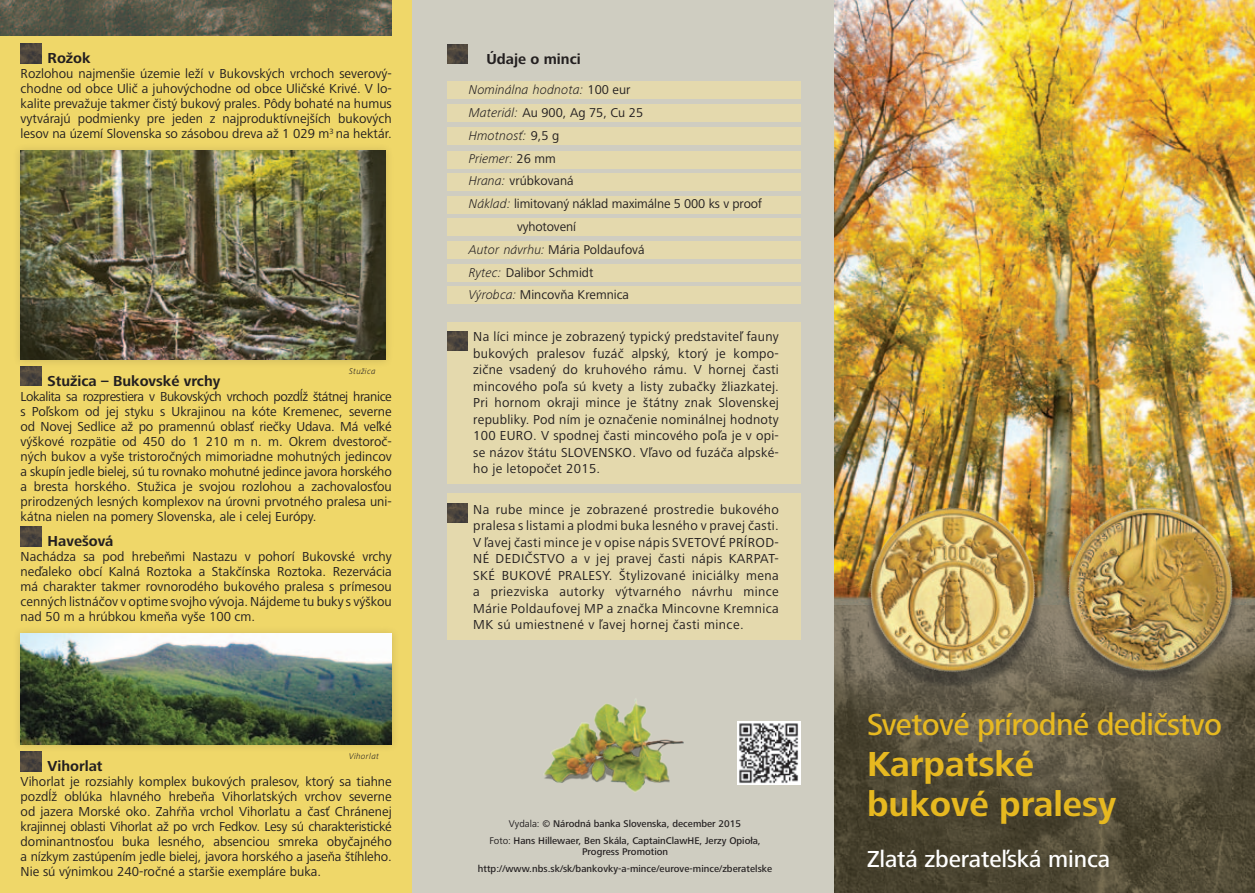
<style>
.page{position:relative;width:1255px;height:893px;background:#fff}
.page>*{position:absolute;margin:0;border:0;box-sizing:border-box;transform-origin:0 0}
.t1{font:700 36px "Frutiger Next LTCE";color:#e7b920}
.t2{font:500 31.5px "Frutiger Next LTCE";letter-spacing:-.02em;color:#e7b920}
.t3{font:500 24px "Frutiger Next LTCE";letter-spacing:-.005em;color:#fff}
.t4{font:700 15px "Frutiger Next LTCE";color:#231f20}
.t5{font:13.5px/15px "Frutiger Next LTCE";color:#231f20;text-align:justify}
.t6{font:13.2px/22.8px "Frutiger Next LTCE";color:#231f20}
.t7{font:italic 300 13.2px "Frutiger Next LTCE";color:#231f20}
.t8{font:500 10.05px "Frutiger Next LTCE";color:#231f20}
.t9{font:italic 300 8.55px "Frutiger Next LTCE";letter-spacing:.04em;color:#231f20}
.s1{font-weight:400;font-style:normal}
.s2{font-weight:300;font-style:italic}
.s3{font-weight:400}
</style>
<div class="page">
<img style="left:834px;top:0;width:420px;height:605px">
<div style="left:0;top:0;width:412px;height:893px;background:#efd769"></div>
<img style="left:833px;top:605px;width:421px;height:288px">
<img style="left:0;top:0;width:391px;height:36px">
<div style="left:412px;top:0;width:421px;height:893px;background:#cfcdc1"></div>
<div style="left:447px;top:322px;width:354px;height:162px;background:#e4d9ad"></div>
<div style="left:447px;top:493px;width:354px;height:146px;background:#e4d9ad"></div>
<div style="left:447px;top:81px;width:353px;height:17px;background:#e4d9ad"></div>
<div style="left:447px;top:104px;width:353px;height:17px;background:#e4d9ad"></div>
<div style="left:447px;top:128px;width:353px;height:17px;background:#e4d9ad"></div>
<div style="left:447px;top:151px;width:353px;height:17px;background:#e4d9ad"></div>
<div style="left:447px;top:173px;width:353px;height:17px;background:#e4d9ad"></div>
<div style="left:447px;top:196px;width:353px;height:17px;background:#e4d9ad"></div>
<div style="left:447px;top:219px;width:353px;height:17px;background:#e4d9ad"></div>
<div style="left:447px;top:242px;width:353px;height:17px;background:#e4d9ad"></div>
<div style="left:447px;top:264px;width:353px;height:17px;background:#e4d9ad"></div>
<div style="left:447px;top:286px;width:353px;height:17px;background:#e4d9ad"></div>
<img style="left:737px;top:721px;width:63px;height:63px">
<img style="left:447px;top:44px;width:20px;height:20px">
<img style="left:21px;top:44px;width:20px;height:19px">
<img style="left:21px;top:368px;width:20px;height:18px">
<img style="left:21px;top:527px;width:20px;height:19px">
<img style="left:21px;top:753px;width:20px;height:18px">
<img style="left:447px;top:331px;width:20px;height:20px">
<img style="left:447px;top:503px;width:20px;height:20px">
<div style="left:12px;top:142px;width:382px;height:226px;background:#e8d166"></div>
<img style="left:20px;top:151px;width:366px;height:209px">
<div style="left:12px;top:625px;width:388px;height:128px;background:#231f20;opacity:.17"></div>
<img style="left:21px;top:634px;width:371px;height:110px">
<img style="left:544px;top:699px;width:140px;height:93px">
<img style="left:855px;top:502px;width:191px;height:192px">
<img style="left:1051px;top:497px;width:192px;height:191px">
<img style="left:858px;top:495px;width:188px;height:188px">
<img style="left:1054px;top:500px;width:188px;height:183px">
<p class="t4" style="left:48px;top:50px;width:45px">Rožok</p>
<p class="t5" style="left:21px;top:66px;width:373px">Rozlohou najmenšie územie leží v Bukovských vrchoch severový&shy;chodne od obce Ulič a juhovýchodne od obce Uličské Krivé. V lo&shy;kalite prevažuje takmer čistý bukový prales. Pôdy bohaté na humus vytvárajú podmienky pre jeden z najproduktívnejších bukových lesov na území Slovenska so zásobou dreva až 1 029 m<sup>3</sup> na hektár.</p>
<p class="t9" style="left:349px;top:366px;width:28px">Stužica</p>
<p class="t4" style="left:48px;top:372px;width:174px">Stužica – Bukovské vrchy</p>
<p class="t5" style="left:21px;top:389px;width:373px">Lokalita sa rozprestiera v Bukovských vrchoch pozdĺž štátnej hranice s Poľskom od jej styku s Ukrajinou na kóte Kremenec, severne od Novej Sedlice až po pramennú oblasť riečky Udava. Má veľké výškové rozpätie od 450 do 1 210 m n. m. Okrem dvestoroč&shy;ných bukov a vyše tristoročných mimoriadne mohutných jedincov a skupín jedle bielej, sú tu rovnako mohutné jedince javora horského a bresta horského. Stužica je svojou rozlohou a zachovalosťou prirodzených lesných komplexov na úrovni prvotného pralesa uni&shy;kátna nielen na pomery Slovenska, ale i celej Európy.</p>
<p class="t4" style="left:48px;top:533px;width:67px">Havešová</p>
<p class="t5" style="left:21px;top:549px;width:373px">Nachádza sa pod hrebeňmi Nastazu v pohorí Bukovské vrchy neďaleko obcí Kalná Roztoka a Stakčínska Roztoka. Rezervácia má charakter takmer rovnorodého bukového pralesa s prímesou cenných listnáčov v optime svojho vývoja. Nájdeme tu buky s výškou nad 50 m a hrúbkou kmeňa vyše 100 cm.</p>
<p class="t9" style="left:349px;top:752px;width:31px">Vihorlat</p>
<p class="t4" style="left:48px;top:758px;width:56px">Vihorlat</p>
<p class="t5" style="left:21px;top:774px;width:373px">Vihorlat je rozsiahly komplex bukových pralesov, ktorý sa tiahne pozdĺž oblúka hlavného hrebeňa Vihorlatských vrchov severne od jazera Morské oko. Zahŕňa vrchol Vihorlatu a časť Chránenej krajinnej oblasti Vihorlat až po vrch Fedkov. Lesy sú charakteristické dominantnosťou buka lesného, absenciou smreka obyčajného a nízkym zastúpením jedle bielej, javora horského a jaseňa štíhleho.<br>Nie sú výnimkou 240-ročné a staršie exempláre buka.</p>
<p class="t4" style="left:486px;top:50px;width:96px">Údaje o minci</p>
<p class="t7" style="left:469px;top:82px;width:163px">Nominálna hodnota: <span class="s1">100 eur</span></p>
<p class="t6" style="left:469px;top:101px;width:176px"><span class="s2">Materiál:</span> Au 900, Ag 75, Cu 25</p>
<p class="t7" style="left:469px;top:128px;width:92px">Hmotnosť: <span class="s1">9,5 g</span></p>
<p class="t7" style="left:469px;top:151px;width:89px">Priemer: <span class="s1">26 mm</span></p>
<p class="t6" style="left:469px;top:170px;width:106px"><span class="s2">Hrana:</span> vrúbkovaná</p>
<p class="t6" style="left:517px;top:192px;width:246px;text-indent:-48px"><span class="s2">Náklad:</span> limitovaný náklad maximálne 5 000 ks v proof vyhotovení</p>
<p class="t6" style="left:469px;top:238px;width:177px"><span class="s2">Autor návrhu:</span> Mária Poldaufová</p>
<p class="t6" style="left:469px;top:261px;width:126px"><span class="s2">Rytec:</span> Dalibor Schmidt</p>
<p class="t6" style="left:469px;top:284px;width:162px"><span class="s2">Výrobca:</span> Mincovňa Kremnica</p>
<p class="t5" style="left:473px;top:328px;width:307px;line-height:16.5px">Na líci mince je zobrazený typický predstaviteľ fauny bukových pralesov fuzáč alpský, ktorý je kompo&shy;zične vsadený do kruhového rámu. V hornej časti mincového poľa sú kvety a listy zubačky žliazkatej.<br>Pri hornom okraji mince je štátny znak Slovenskej republiky. Pod ním je označenie nominálnej hodnoty 100 EURO. V spodnej časti mincového poľa je v opi&shy;se názov štátu SLOVENSKO. Vľavo od fuzáča alpské&shy;ho je letopočet 2015.</p>
<p class="t5" style="left:473px;top:501px;width:307px;line-height:16.5px">Na rube mince je zobrazené prostredie bukového pralesa s listami a plodmi buka lesného v pravej časti.<br>V ľavej časti mince je v opise nápis SVETOVÉ PRÍROD-NÉ DEDIČSTVO a v jej pravej časti nápis KARPAT-SKÉ BUKOVÉ PRALESY. Štylizované iniciálky mena a priezviska autorky výtvarného návrhu mince Márie Poldaufovej MP a značka Mincovne Kremnica MK sú umiestnené v ľavej hornej časti mince.</p>
<p class="t8" style="left:509px;top:817px;width:234px"><span class="s3">Vydala:</span> © Národná banka Slovenska, december 2015</p>
<p class="t8" style="left:489px;top:835px;width:273px"><span class="s3">Foto:</span> Hans Hillewaer, Ben Skála, CaptainClawHE, Jerzy Opioła,</p>
<p class="t8" style="left:582px;top:846px;width:88px">Progress Promotion</p>
<p class="t8" style="left:478px;top:863px;width:296px">http://www.nbs.sk/sk/bankovky-a-mince/eurove-mince/zberatelske</p>
<p class="t2" style="left:867px;top:707px;width:356px">Svetové prírodné dedičstvo</p>
<p class="t1" style="left:867px;top:743px;width:169px">Karpatské</p>
<p class="t1" style="left:867px;top:783px;width:251px">bukové pralesy</p>
<p class="t3" style="left:867px;top:845px;width:245px">Zlatá zberateľská minca</p>
</div>
